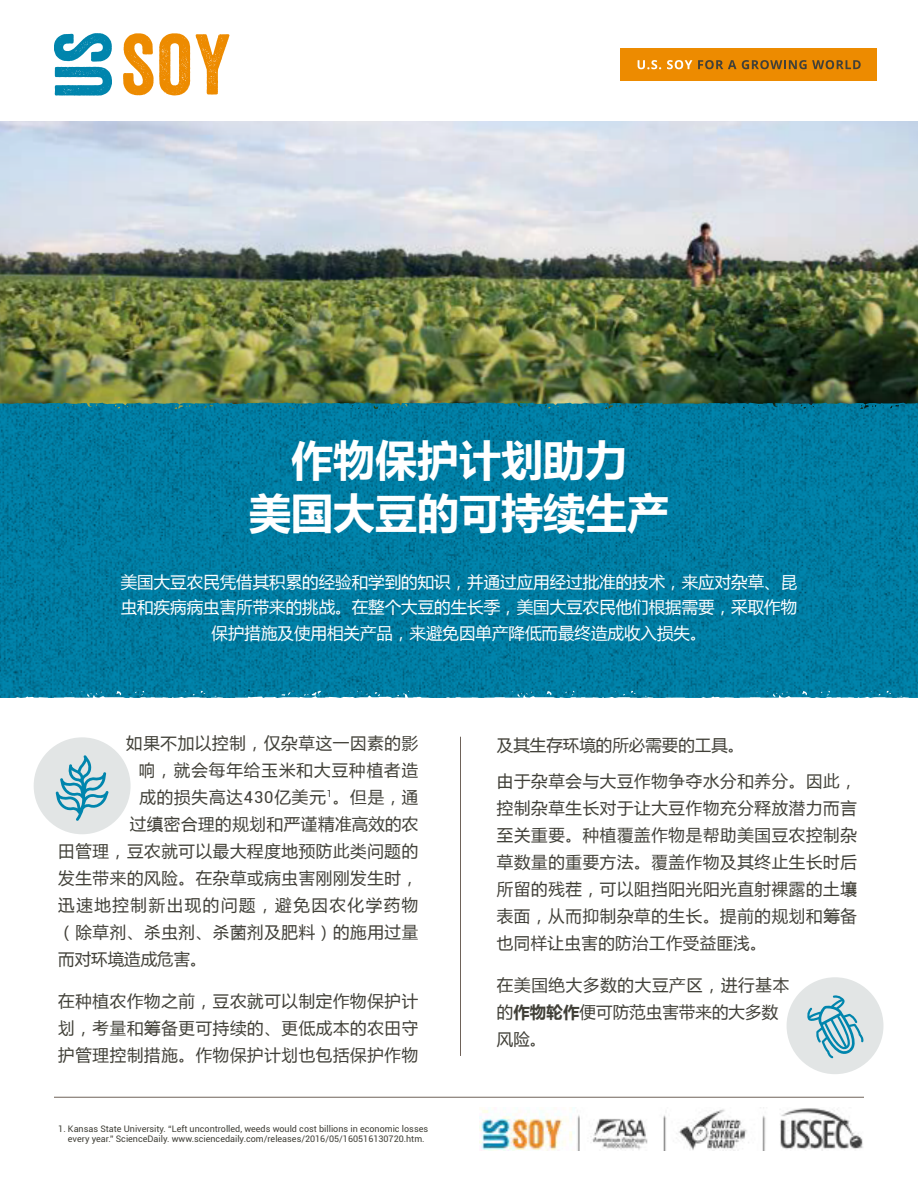
<style>
.page{position:relative;width:918px;height:1188px;background:#fff}
.page>*{position:absolute;margin:0;border:0;box-sizing:border-box;transform-origin:0 0}
.t1{font:700 42px/53.4px "Microsoft Ya Hei";color:#fff;text-align:center}
.t2{font:16.5px/27px "Microsoft Ya Hei";letter-spacing:.04em;color:#414038;text-align:justify}
.t3{font:16.5px/25.8px "Microsoft Ya Hei";color:#fff;text-align:center}
.t4{font:16.5px "Microsoft Ya Hei";letter-spacing:.095em;color:#414038}
.t5{font:16.5px "Microsoft Ya Hei";letter-spacing:.065em;color:#414038}
.t6{font:16.5px "Microsoft Ya Hei";color:#414038}
.t7{font:9px/10.5px "Roboto";color:#414038}
.s1{font-family:"Roboto"}
.s2{font-weight:700}
</style>
<div class="page">
<img style="left:0;top:121px;width:918px;height:282px">
<img style="left:0;top:403px;width:915px;height:295px">
<hr style="left:460px;top:737px;width:1px;height:319px;background:#6e6259">
<div style="left:621px;top:48px;width:256px;height:33px;background:#ed8b00"></div>
<svg style="left:638px;top:60px;width:23px;height:9px"></svg>
<svg style="left:667px;top:60px;width:25px;height:9px"></svg>
<svg style="left:698px;top:60px;width:163px;height:9px"></svg>
<svg style="left:54px;top:33px;width:58px;height:63px"></svg>
<svg style="left:123px;top:33px;width:67px;height:62px"></svg>
<svg style="left:196px;top:34px;width:34px;height:61px"></svg>
<img style="left:479px;top:1108px;width:384px;height:43px">
<hr style="left:54px;top:1097px;width:810px;height:1px;background:#6e6259">
<div style="left:34px;top:737px;width:97px;height:97px;background:#e2e5e5;border-radius:50%"></div>
<svg style="left:56px;top:755px;width:53px;height:66px"></svg>
<div style="left:787px;top:977px;width:96px;height:97px;background:#e2e5e5;border-radius:50%"></div>
<svg style="left:807px;top:995px;width:57px;height:63px"></svg>
<h1 class="t1" style="left:249px;top:432px;width:421px">作物保护计划助力<br>美国大豆的可持续生产</h1>
<p class="t3" style="left:121px;top:568px;width:678px">美国大豆农民凭借其积累的经验和学到的知识，并通过应用经过批准的技术，来应对杂草、昆虫和疾病病虫害所带来的挑战。在整个大豆的生长季，美国大豆农民他们根据需要，采取作物保护措施及使用相关产品，来避免因单产降低而最终造成收入损失。</p>
<p class="t2" style="left:126px;top:729px;width:294px">如果不加以控制，仅杂草这一因素的影</p>
<p class="t5" style="left:139px;top:759px;width:281px">响，就会每年给玉米和大豆种植者造</p>
<p class="t2" style="left:139px;top:783px;width:281px">成的损失高达<span class="s1">430</span>亿美元<sup>1</sup>。但是，通</p>
<p class="t2" style="left:130px;top:810px;width:290px">过缜密合理的规划和严谨精准高效的农</p>
<p class="t2" style="left:58px;top:837px;width:362px">田管理，豆农就可以最大程度地预防此类问题的</p>
<p class="t2" style="left:58px;top:864px;width:362px">发生带来的风险。在杂草或病虫害刚刚发生时，</p>
<p class="t4" style="left:58px;top:894px;width:362px">迅速地控制新出现的问题，避免因农化学药物</p>
<p class="t2" style="left:58px;top:918px;width:362px">（除草剂、杀虫剂、杀菌剂及肥料）的施用过量</p>
<p class="t6" style="left:58px;top:948px;width:150px">而对环境造成危害。</p>
<p class="t2" style="left:58px;top:987px;width:362px">在种植农作物之前，豆农就可以制定作物保护计划，考量和筹备更可持续的、更低成本的农田守护管理控制措施。作物保护计划也包括保护作物</p>
<p class="t7" style="left:68px;top:1123px;width:362px;text-indent:-10px">1. Kansas State University. “Left uncontrolled, weeds would cost billions in economic losses every year.” ScienceDaily. www.sciencedaily.com/releases/2016/05/160516130720.htm.</p>
<p class="t2" style="left:497px;top:727px;width:362px;line-height:36px">及其生存环境的所必需要的工具。<br>由于杂草会与大豆作物争夺水分和养分。因此，</p>
<p class="t2" style="left:497px;top:794px;width:362px">控制杂草生长对于让大豆作物充分释放潜力而言至关重要。种植覆盖作物是帮助美国豆农控制杂草数量的重要方法。覆盖作物及其终止生长时后所留的残茬，可以阻挡阳光阳光直射裸露的土壤表面，从而抑制杂草的生长。提前的规划和筹备也同样让虫害的防治工作受益匪浅。</p>
<p class="t2" style="left:497px;top:971px;width:294px;text-align:left">在美国绝大多数的大豆产区，进行基本的<span class="s2">作物轮作</span>便可防范虫害带来的大多数风险。</p>
</div>
